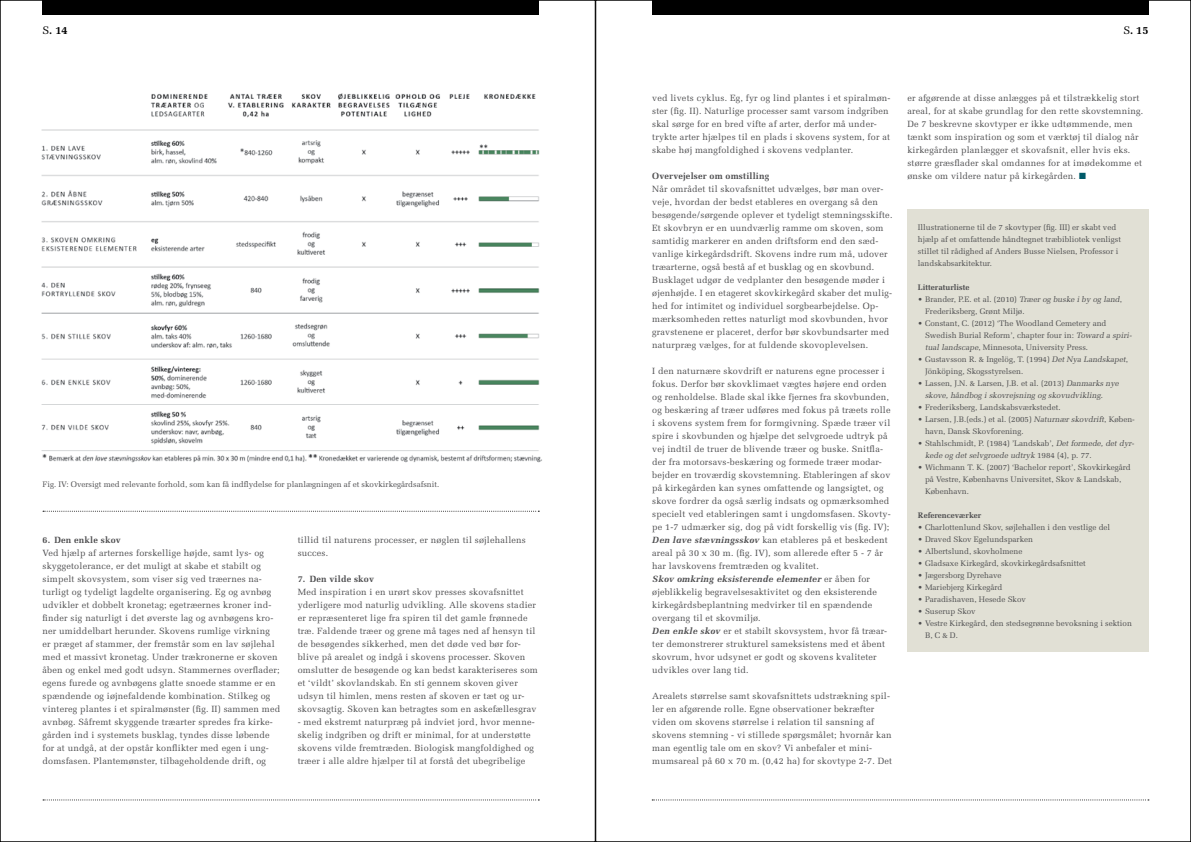
<style>
.page{position:relative;width:1191px;height:842px;background:#fff}
.page>*{position:absolute;margin:0;border:0;box-sizing:border-box;transform-origin:0 0}
.t1{font:700 11px "Melior";color:#000}
.t2{font:9px/13px "Melior";letter-spacing:.02em;color:#4d4d4f}
.t3{font:700 9px "Melior";letter-spacing:.02em;color:#4d4d4f}
.t4{font:8px/12px "Melior";color:#4d4d4f}
.t5{font:italic 8px/12px "Melior";color:#4d4d4f}
.t6{font:700 8px "Melior";color:#4d4d4f}
.s1{font-weight:400}
.s2{font-weight:700;font-style:italic}
.s3{color:#005a69}
.s4{font-style:italic}
.s5{font-style:normal}
</style>
<div class="page">
<div style="left:907px;top:210px;width:241px;height:442px;background:#e1e0d5"></div>
<div style="left:43px;top:0;width:496px;height:14px;background:#000"></div>
<svg style="left:43px;top:799px;width:496px;height:1px"></svg>
<svg style="left:43px;top:511px;width:496px;height:1px"></svg>
<img style="left:41px;top:93px;width:501px;height:370px">
<svg style="left:652px;top:799px;width:497px;height:1px"></svg>
<div style="left:652px;top:0;width:496px;height:14px;background:#000"></div>
<p class="t1" style="left:43px;top:23px;width:27px"><span class="s1">S</span>. 14</p>
<p class="t4" style="left:43px;top:478px;width:398px">Fig. IV: Oversigt med relevante forhold, som kan få indflydelse for planlægningen af et skovkirkegårdsafsnit.</p>
<p class="t3" style="left:43px;top:535px;width:80px">6. Den enkle skov</p>
<p class="t2" style="left:43px;top:546px;width:239px">Ved hjælp af arternes forskellige højde, samt lys- og skyggetolerance, er det muligt at skabe et stabilt og simpelt skovsystem, som viser sig ved træernes na&shy;turligt og tydeligt lagdelte organisering. Eg og avnbøg udvikler et dobbelt kronetag; egetræernes kroner ind&shy;finder sig naturligt i det øverste lag og avnbøgens kro&shy;ner umiddelbart herunder. Skovens rumlige virkning er præget af stammer, der fremstår som en lav søjlehal med et massivt kronetag. Under trækronerne er skoven åben og enkel med godt udsyn. Stammernes overflader; egens furede og avnbøgens glatte snoede stamme er en spændende og iøjnefaldende kombination. Stilkeg og vintereg plantes i et spiralmønster (fig. II) sammen med avnbøg. Såfremt skyggende træarter spredes fra kirke&shy;gården ind i systemets busklag, tyndes disse løbende for at undgå, at der opstår konflikter med egen i ung&shy;domsfasen. Plantemønster, tilbageholdende drift, og</p>
<p class="t2" style="left:298px;top:533px;width:230px">tillid til naturens processer, er nøglen til søjlehallens succes.</p>
<p class="t3" style="left:298px;top:573px;width:78px">7. Den vilde skov</p>
<p class="t2" style="left:298px;top:585px;width:242px">Med inspiration i en urørt skov presses skovafsnittet yderligere mod naturlig udvikling. Alle skovens stadier er repræsenteret lige fra spiren til det gamle frønnede træ. Faldende træer og grene må tages ned af hensyn til de besøgendes sikkerhed, men det døde ved bør for&shy;blive på arealet og indgå i skovens processer. Skoven omslutter de besøgende og kan bedst karakteriseres som et ‘vildt’ skovlandskab. En sti gennem skoven giver udsyn til himlen, mens resten af skoven er tæt og ur&shy;skovsagtig. Skoven kan betragtes som en askefællesgrav</p>
<p class="t2" style="left:298px;top:715px;width:238px">- med ekstremt naturpræg på indviet jord, hvor menne&shy;skelig indgriben og drift er minimal, for at understøtte skovens vilde fremtræden. Biologisk mangfoldighed og træer i alle aldre hjælper til at forstå det ubegribelige</p>
<p class="t1" style="left:1123px;top:23px;width:27px"><span class="s1">S</span>. 15</p>
<p class="t2" style="left:652px;top:91px;width:240px">ved livets cyklus. Eg, fyr og lind plantes i et spiralmøn&shy;ster (fig. II). Naturlige processer samt varsom indgriben skal sørge for en bred vifte af arter, derfor må under&shy;trykte arter hjælpes til en plads i skovens system, for at skabe høj mangfoldighed i skovens vedplanter.</p>
<p class="t3" style="left:652px;top:170px;width:118px">Overvejelser om omstilling</p>
<p class="t2" style="left:652px;top:182px;width:242px">Når området til skovafsnittet udvælges, bør man over&shy;veje, hvordan der bedst etableres en overgang så den besøgende/sørgende oplever et tydeligt stemningsskifte.<br>Et skovbryn er en uundværlig ramme om skoven, som samtidig markerer en anden driftsform end den sæd&shy;vanlige kirkegårdsdrift. Skovens indre rum må, udover træarterne, også bestå af et busklag og en skovbund.<br>Busklaget udgør de vedplanter den besøgende møder i øjenhøjde. I en etageret skovkirkegård skaber det mulig&shy;hed for intimitet og individuel sorgbearbejdelse. Op&shy;mærksomheden rettes naturligt mod skovbunden, hvor gravstenene er placeret, derfor bør skovbundsarter med naturpræg vælges, for at fuldende skovoplevelsen.</p>
<p class="t2" style="left:652px;top:364px;width:240px">I den naturnære skovdrift er naturens egne processer i fokus. Derfor bør skovklimaet vægtes højere end orden og renholdelse. Blade skal ikke fjernes fra skovbunden, og beskæring af træer udføres med fokus på træets rolle i skovens system frem for formgivning. Spæde træer vil spire i skovbunden og hjælpe det selvgroede udtryk på vej indtil de truer de blivende træer og buske. Snitfla&shy;der fra motorsavs-beskæring og formede træer modar&shy;bejder en troværdig skovstemning. Etableringen af skov på kirkegården kan synes omfattende og langsigtet, og skove fordrer da også særlig indsats og opmærksomhed specielt ved etableringen samt i ungdomsfasen. Skovty&shy;pe 1-7 udmærker sig, dog på vidt forskellig vis (fig. IV); <span class="s2">Den lave stævningsskov</span> kan etableres på et beskedent areal på 30 x 30 m. (fig. IV), som allerede efter 5 - 7 år har lavskovens fremtræden og kvalitet.<br><span class="s2">Skov omkring eksisterende elementer</span> er åben for øjeblikkelig begravelsesaktivitet og den eksisterende kirkegårdsbeplantning medvirker til en spændende overgang til et skovmiljø.<br><span class="s2">Den enkle skov</span> er et stabilt skovsystem, hvor få træar&shy;ter demonstrerer strukturel sameksistens med et åbent skovrum, hvor udsynet er godt og skovens kvaliteter udvikles over lang tid.</p>
<p class="t2" style="left:652px;top:689px;width:241px">Arealets størrelse samt skovafsnittets udstrækning spil&shy;ler en afgørende rolle. Egne observationer bekræfter viden om skovens størrelse i relation til sansning af skovens stemning - vi stillede spørgsmålet; hvornår kan man egentlig tale om en skov? Vi anbefaler et mini&shy;mumsareal på 60 x 70 m. (0,42 ha) for skovtype 2-7. Det</p>
<p class="t2" style="left:907px;top:91px;width:237px">er afgørende at disse anlægges på et tilstrækkelig stort areal, for at skabe grundlag for den rette skovstemning.<br>De 7 beskrevne skovtyper er ikke udtømmende, men tænkt som inspiration og som et værktøj til dialog når kirkegården planlægger et skovafsnit, eller hvis eks. større græsflader skal omdannes for at imødekomme et ønske om vildere natur på kirkegården. <span class="s3">■</span></p>
<p class="t4" style="left:918px;top:221px;width:205px">Illustrationerne til de 7 skovtyper (fig. III) er skabt ved hjælp af et omfattende håndtegnet træbibliotek venligst stillet til rådighed af Anders Busse Nielsen, Professor i landskabsarkitektur.</p>
<p class="t6" style="left:918px;top:282px;width:53px">Litteraturliste</p>
<p class="t4" style="left:925px;top:293px;width:198px;text-indent:-7px">• Brander, P.E. et al. (2010) <span class="s4">Træer og buske i by og land</span>,<br>Frederiksberg, Grønt Miljø.</p>
<p class="t4" style="left:925px;top:317px;width:210px;text-indent:-7px">• Constant, C. (2012) ‘The Woodland Cemetery and<br>Swedish Burial Reform’, chapter four in: <span class="s4">Toward a spiri&shy;tual landscape</span>, Minnesota, University Press.</p>
<p class="t4" style="left:925px;top:353px;width:204px;text-indent:-7px">• Gustavsson R. &amp; Ingelög, T. (1994) <span class="s4">Det Nya Landskapet</span>,<br>Jönköping, Skogsstyrelsen.</p>
<p class="t5" style="left:925px;top:377px;width:197px;text-indent:-7px"><span class="s5">• Lassen, J.N. &amp; Larsen, J.B. et al. (2013)</span> Danmarks nye skove, håndbog i skovrej sning og skovudvikling<span class="s5">.</span></p>
<p class="t4" style="left:918px;top:401px;width:144px">• Frederiksberg, Landskabsværkstedet.</p>
<p class="t4" style="left:925px;top:413px;width:211px;text-indent:-7px">• Larsen, J.B.(eds.) et al. (2005) <span class="s4">Naturnær skovdrift</span>, Køben&shy;havn, Dansk Skovforening.</p>
<p class="t4" style="left:925px;top:437px;width:212px;text-indent:-7px">• Stahlschmidt, P. (1984) ’Landskab’, <span class="s4">Det formede, det dyr&shy;kede og det selvgroede udtryk</span> 1 9 8 4 ( 4 ) , p . 7 7 .</p>
<p class="t4" style="left:925px;top:461px;width:207px;text-indent:-7px">• Wichmann T. K. (2007) ‘Bachelor report’, Skovkirkegård på Vestre, Københavns Universitet, Skov &amp; Landskab,<br>København.</p>
<p class="t6" style="left:918px;top:510px;width:65px">Referenceværker</p>
<p class="t4" style="left:918px;top:521px;width:194px">• Charlottenlund Skov, søjlehallen i den vestlige del</p>
<p class="t4" style="left:918px;top:533px;width:117px">• Draved Skov Egelundsparken</p>
<p class="t4" style="left:918px;top:545px;width:106px">• Albertslund, skovholmene</p>
<p class="t4" style="left:918px;top:557px;width:169px">• Gladsaxe Kirkegård, skovkirkegårdsafsnittet</p>
<p class="t4" style="left:918px;top:569px;width:85px">• Jægersborg Dyrehave</p>
<p class="t4" style="left:918px;top:581px;width:86px">• Mariebjerg Kirkegård</p>
<p class="t4" style="left:918px;top:593px;width:109px">• Paradishaven, Hesede Skov</p>
<p class="t4" style="left:918px;top:605px;width:59px">• Suserup Skov</p>
<p class="t4" style="left:925px;top:617px;width:208px;text-indent:-7px">• Vestre Kirkegård, den stedsegrønne bevoksning i sektion<br>B, C &amp; D.</p>
</div>
